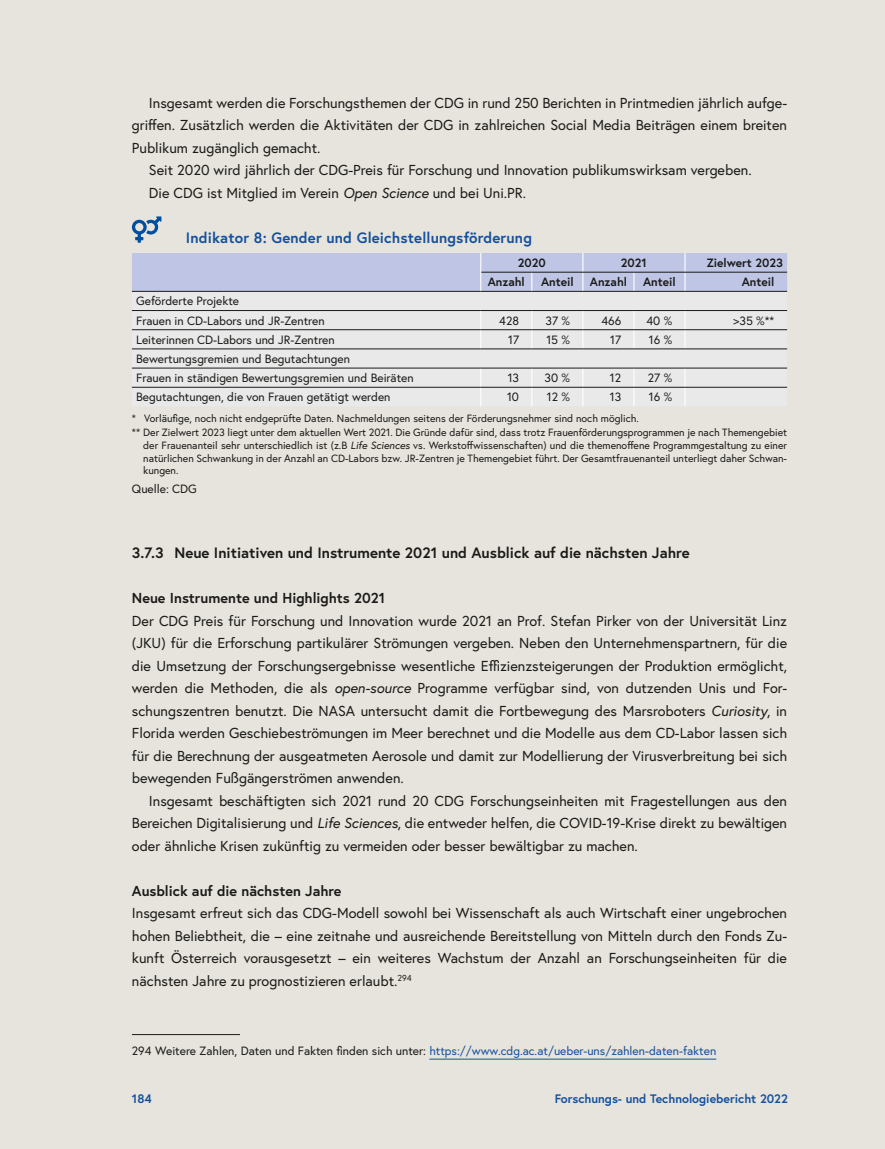
<style>
.page{position:relative;width:885px;height:1149px;background:#fff}
.page>*{position:absolute;margin:0;border:0;box-sizing:border-box;transform-origin:0 0}
.Überschrift_3{font:700 15px "Europa Austria";color:#1a1a18}
.indikator{font:700 15px "Europa Austria";letter-spacing:.01em;color:#14509f}
.Standard_ohne{font:14.4px/22.5px "Europa Austria";color:#1a1a18;text-align:justify}
.Überschrift_4_KAP_3{font:700 14.4px "Europa Austria";color:#1a1a18}
.t1{font:700 12.3px "Europa Austria";color:#14509f}
.t2{font:12px "Europa Austria";color:#1a1a18}
.Standard_ohne-2{font:12px "Europa Austria";color:#14509f}
.t3{font:700 12px "Europa Austria";color:#1a1a18}
.t4{font:10.5px/12.6px "Europa Austria";color:#1a1a18}
.s1{font-style:italic}
.s2{color:#1a1a18}
</style>
<div class="page">
<div style="left:0;top:0;width:884px;height:1148px;background:#e7e4dd"></div>
<svg style="left:132px;top:216px;width:29px;height:27px"></svg>
<div style="left:132px;top:292px;width:655px;height:114px;background:#e9e9e9"></div>
<div style="left:132px;top:253px;width:655px;height:38px;background:#bfc5e5"></div>
<svg style="left:480px;top:311px;width:1px;height:37px"></svg>
<svg style="left:531px;top:311px;width:1px;height:37px"></svg>
<svg style="left:582px;top:311px;width:1px;height:37px"></svg>
<svg style="left:633px;top:311px;width:1px;height:37px"></svg>
<svg style="left:684px;top:311px;width:1px;height:37px"></svg>
<svg style="left:480px;top:368px;width:1px;height:38px"></svg>
<svg style="left:531px;top:368px;width:1px;height:38px"></svg>
<svg style="left:582px;top:368px;width:1px;height:38px"></svg>
<svg style="left:633px;top:368px;width:1px;height:38px"></svg>
<svg style="left:684px;top:368px;width:1px;height:38px"></svg>
<hr style="left:481px;top:272px;width:50px;height:1px;background:#1a1a18">
<hr style="left:531px;top:272px;width:52px;height:1px;background:#1a1a18">
<hr style="left:583px;top:272px;width:51px;height:1px;background:#1a1a18">
<hr style="left:634px;top:272px;width:51px;height:1px;background:#1a1a18">
<hr style="left:685px;top:272px;width:102px;height:1px;background:#1a1a18">
<hr style="left:132px;top:291px;width:348px;height:1px;background:#1a1a18">
<hr style="left:480px;top:291px;width:51px;height:1px;background:#1a1a18">
<hr style="left:531px;top:291px;width:52px;height:1px;background:#1a1a18">
<hr style="left:583px;top:291px;width:51px;height:1px;background:#1a1a18">
<hr style="left:634px;top:291px;width:51px;height:1px;background:#1a1a18">
<hr style="left:685px;top:291px;width:102px;height:1px;background:#1a1a18">
<hr style="left:132px;top:310px;width:348px;height:1px;background:#1a1a18">
<hr style="left:480px;top:310px;width:51px;height:1px;background:#1a1a18">
<hr style="left:531px;top:310px;width:52px;height:1px;background:#1a1a18">
<hr style="left:583px;top:310px;width:51px;height:1px;background:#1a1a18">
<hr style="left:634px;top:310px;width:51px;height:1px;background:#1a1a18">
<hr style="left:685px;top:310px;width:102px;height:1px;background:#1a1a18">
<hr style="left:132px;top:329px;width:348px;height:1px;background:#1a1a18">
<hr style="left:480px;top:329px;width:51px;height:1px;background:#1a1a18">
<hr style="left:531px;top:329px;width:52px;height:1px;background:#1a1a18">
<hr style="left:583px;top:329px;width:51px;height:1px;background:#1a1a18">
<hr style="left:634px;top:329px;width:51px;height:1px;background:#1a1a18">
<hr style="left:685px;top:329px;width:102px;height:1px;background:#1a1a18">
<hr style="left:132px;top:348px;width:348px;height:1px;background:#1a1a18">
<hr style="left:480px;top:348px;width:51px;height:1px;background:#1a1a18">
<hr style="left:531px;top:348px;width:52px;height:1px;background:#1a1a18">
<hr style="left:583px;top:348px;width:51px;height:1px;background:#1a1a18">
<hr style="left:634px;top:348px;width:51px;height:1px;background:#1a1a18">
<hr style="left:685px;top:348px;width:102px;height:1px;background:#1a1a18">
<hr style="left:132px;top:367px;width:348px;height:1px;background:#1a1a18">
<hr style="left:480px;top:367px;width:51px;height:1px;background:#1a1a18">
<hr style="left:531px;top:367px;width:52px;height:1px;background:#1a1a18">
<hr style="left:583px;top:367px;width:51px;height:1px;background:#1a1a18">
<hr style="left:634px;top:367px;width:51px;height:1px;background:#1a1a18">
<hr style="left:685px;top:367px;width:102px;height:1px;background:#1a1a18">
<hr style="left:132px;top:387px;width:348px;height:1px;background:#1a1a18">
<hr style="left:480px;top:387px;width:51px;height:1px;background:#1a1a18">
<hr style="left:531px;top:387px;width:52px;height:1px;background:#1a1a18">
<hr style="left:583px;top:387px;width:51px;height:1px;background:#1a1a18">
<hr style="left:634px;top:387px;width:51px;height:1px;background:#1a1a18">
<hr style="left:685px;top:387px;width:102px;height:1px;background:#1a1a18">
<hr style="left:132px;top:1033px;width:108px;height:1px;background:#1a1a18">
<hr style="left:429px;top:1058px;width:287px;height:1px;background:#14509f">
<p class="Standard_ohne" style="left:132px;top:91px;width:656px;text-indent:17px">Insgesamt werden die Forschungsthemen der CDG in rund 250 Berichten in Printmedien jährlich aufge&shy;griffen. Zusätzlich werden die Aktivitäten der CDG in zahlreichen Social Media Beiträgen einem breiten Publikum zugänglich gemacht.</p>
<p class="Standard_ohne" style="left:149px;top:158px;width:604px">Seit 2020 wird jährlich der CDG-Preis für Forschung und Innovation publikumswirksam vergeben.</p>
<p class="Standard_ohne" style="left:149px;top:181px;width:378px">Die CDG ist Mitglied im Verein <span class="s1">Open Science</span> und bei Uni.PR.</p>
<h4 class="indikator" style="left:186px;top:227px;width:347px">Indikator 8: Gender und Gleichstellungsförderung</h4>
<p class="t3" style="left:518px;top:254px;width:29px">2020</p>
<p class="t3" style="left:621px;top:254px;width:27px">2021</p>
<p class="t3" style="left:706px;top:254px;width:78px">Zielwert 2023</p>
<p class="t3" style="left:487px;top:274px;width:39px">Anzahl</p>
<p class="t3" style="left:541px;top:274px;width:34px">Anteil</p>
<p class="t3" style="left:590px;top:274px;width:39px">Anzahl</p>
<p class="t3" style="left:643px;top:274px;width:34px">Anteil</p>
<p class="t3" style="left:741px;top:274px;width:34px">Anteil</p>
<p class="t2" style="left:136px;top:293px;width:104px">Geförderte Projekte</p>
<p class="t2" style="left:136px;top:312px;width:190px">Frauen in CD-Labors und JR-Zentren</p>
<p class="t2" style="left:499px;top:312px;width:21px">428</p>
<p class="t2" style="left:545px;top:312px;width:26px">37 %</p>
<p class="t2" style="left:601px;top:312px;width:21px">466</p>
<p class="t2" style="left:646px;top:312px;width:27px">40 %</p>
<p class="t2" style="left:733px;top:312px;width:43px">&gt;35 %**</p>
<p class="t2" style="left:136px;top:332px;width:200px">Leiterinnen CD-Labors und JR-Zentren</p>
<p class="t2" style="left:508px;top:332px;width:12px">17</p>
<p class="t2" style="left:546px;top:332px;width:25px">15 %</p>
<p class="t2" style="left:610px;top:332px;width:12px">17</p>
<p class="t2" style="left:649px;top:332px;width:25px">16 %</p>
<p class="t2" style="left:136px;top:351px;width:215px">Bewertungsgremien und Begutachtungen</p>
<p class="t2" style="left:136px;top:370px;width:279px">Frauen in ständigen Bewertungsgremien und Beiräten</p>
<p class="t2" style="left:507px;top:370px;width:13px">13</p>
<p class="t2" style="left:544px;top:370px;width:27px">30 %</p>
<p class="t2" style="left:610px;top:370px;width:13px">12</p>
<p class="t2" style="left:647px;top:370px;width:26px">27 %</p>
<p class="t2" style="left:136px;top:389px;width:256px">Begutachtungen, die von Frauen getätigt werden</p>
<p class="t2" style="left:507px;top:389px;width:13px">10</p>
<p class="t2" style="left:547px;top:389px;width:25px">12 %</p>
<p class="t2" style="left:609px;top:389px;width:13px">13</p>
<p class="t2" style="left:649px;top:389px;width:25px">16 %</p>
<p class="t4" style="left:132px;top:410px;width:656px;line-height:14.7px">* Vorläufige, noch nicht endgeprüfte Daten. Nachmeldungen seitens der Förderungsnehmer sind noch möglich.<br>** Der Zielwert 2023 liegt unter dem aktuellen Wert 2021. Die Gründe dafür sind, dass trotz Frauenförderungsprogrammen je nach Themengebiet</p>
<p class="t4" style="left:143px;top:438px;width:645px;text-align:justify">der Frauenanteil sehr unterschiedlich ist (z.B <span class="s1">Life Sciences</span> vs. Werkstoffwissenschaften) und die themenoffene Programmgestaltung zu einer natürlichen Schwankung in der Anzahl an CD-Labors bzw. JR-Zentren je Themengebiet führt. Der Gesamtfrauenanteil unterliegt daher Schwan&shy;kungen.</p>
<p class="t2" style="left:132px;top:480px;width:66px">Quelle: CDG</p>
<h3 class="Überschrift_3" style="left:132px;top:542px;width:559px">3.7.3 Neue Initiativen und Instrumente 2021 und Ausblick auf die nächsten Jahre</h3>
<h4 class="Überschrift_4_KAP_3" style="left:132px;top:588px;width:255px">Neue Instrumente und Highlights 2021</h4>
<p class="Standard_ohne" style="left:132px;top:608px;width:656px">Der CDG Preis für Forschung und Innovation wurde 2021 an Prof. Stefan Pirker von der Universität Linz (JKU) für die Erforschung partikulärer Strömungen vergeben. Neben den Unternehmenspartnern, für die die Umsetzung der Forschungsergebnisse wesentliche Effizienzsteigerungen der Produktion ermöglicht, werden die Methoden, die als <span class="s1">open-source</span> Programme verfügbar sind, von dutzenden Unis und For&shy;schungszentren benutzt. Die NASA untersucht damit die Fortbewegung des Marsroboters <span class="s1">Curiosity</span>, in Florida werden Geschiebeströmungen im Meer berechnet und die Modelle aus dem CD-Labor lassen sich für die Berechnung der ausgeatmeten Aerosole und damit zur Modellierung der Virusverbreitung bei sich bewegenden Fußgängerströmen anwenden.</p>
<p class="Standard_ohne" style="left:132px;top:788px;width:656px;text-indent:17px">Insgesamt beschäftigten sich 2021 rund 20 CDG Forschungseinheiten mit Fragestellungen aus den Bereichen Digitalisierung und <span class="s1">Life Sciences</span>, die entweder helfen, die COVID-19-Krise direkt zu bewältigen oder ähnliche Krisen zukünftig zu vermeiden oder besser bewältigbar zu machen.</p>
<h4 class="Überschrift_4_KAP_3" style="left:132px;top:880px;width:211px">Ausblick auf die nächsten Jahre</h4>
<p class="Standard_ohne" style="left:132px;top:901px;width:656px">Insgesamt erfreut sich das CDG-Modell sowohl bei Wissenschaft als auch Wirtschaft einer ungebrochen hohen Beliebtheit, die – eine zeitnahe und ausreichende Bereitstellung von Mitteln durch den Fonds Zu&shy;kunft Österreich vorausgesetzt – ein weiteres Wachstum der Anzahl an Forschungseinheiten für die nächsten Jahre zu prognostizieren erlaubt.<sup>294</sup></p>
<p class="Standard_ohne-2" style="left:132px;top:1043px;width:585px"><span class="s2">294 Weitere Zahlen, Daten und Fakten finden sich unter:</span> https://www.cdg.ac.at/ueber-uns/zahlen-daten-fakten</p>
<p class="t1" style="left:132px;top:1090px;width:21px">184</p>
<p class="t1" style="left:554px;top:1090px;width:235px">Forschungs- und Technologiebericht 2022</p>
</div>
